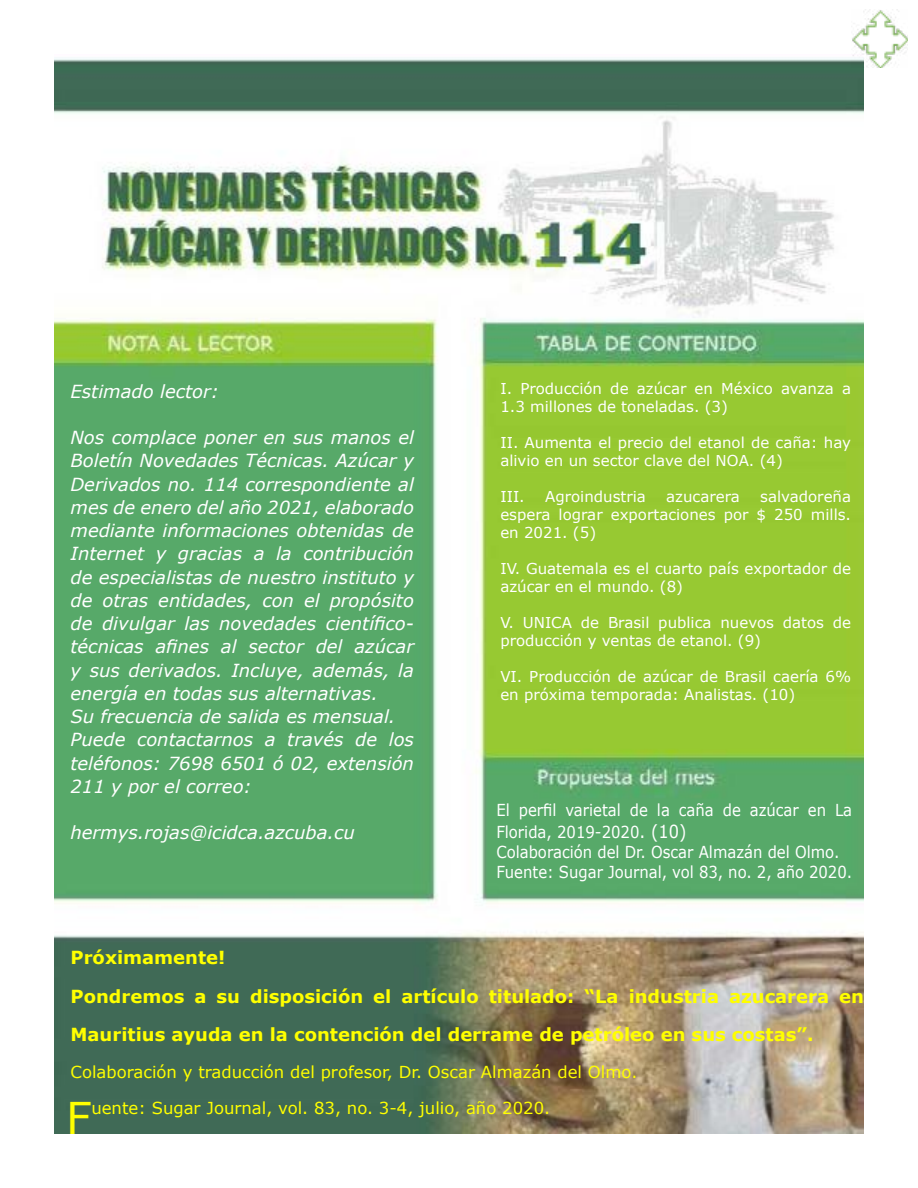
<style>
.page{position:relative;width:918px;height:1188px;background:#fff}
.page>*{position:absolute;margin:0;border:0;box-sizing:border-box;transform-origin:0 0}
.t1{font:43.8px "Verdana";color:#ff0}
.t2{font:italic 18px/23.2px "Verdana";color:#fff}
.t3{font:700 18px/38.4px "Verdana";color:#ff0}
.t4{font:16.5px/21.6px "Verdana";color:#fff;scale:.9 1}
.t5{font:16.5px "Verdana";color:#ff0}
.t6{font:15px/18px "Verdana";color:#fff}
.s1{font-size:18px}
</style>
<div class="page">
<img style="left:54px;top:59px;width:810px;height:1075px">
<img style="left:851px;top:10px;width:57px;height:58px">
<p class="t2" style="left:70px;top:379px;width:150px">Estimado lector:</p>
<p class="t2" style="left:70px;top:426px;width:345px">Nos complace poner en sus manos el Boletín Novedades Técnicas. Azúcar y Derivados no. 114 correspondiente al mes de enero del año 2021, elaborado mediante informaciones obtenidas de Internet y gracias a la contribución de especialistas de nuestro instituto y de otras entidades, con el propósito de divulgar las novedades científico&shy;técnicas afines al sector del azúcar y sus derivados. Incluye, además, la energía en todas sus alternativas.<br>Su frecuencia de salida es mensual.<br>Puede contactarnos a través de los teléfonos: 7698 6501 ó 02, extensión 211 y por el correo:</p>
<p class="t2" style="left:70px;top:821px;width:286px">hermys.rojas@icidca.azcuba.cu</p>
<p class="t6" style="left:500px;top:379px;width:352px">I. Producción de azúcar en México avanza a<br>1.3 millones de toneladas. (3)</p>
<p class="t6" style="left:500px;top:433px;width:352px">II. Aumenta el precio del etanol de caña: hay alivio en un sector clave del NOA. (4)</p>
<p class="t6" style="left:500px;top:487px;width:26px">III.</p>
<p class="t6" style="left:545px;top:487px;width:102px">Agroindustria</p>
<p class="t6" style="left:666px;top:487px;width:75px">azucarera</p>
<p class="t6" style="left:500px;top:487px;width:352px;text-align:justify;text-indent:260px">salvadoreña espera lograr exportaciones por $ 250 mills. en 2021. (5)</p>
<p class="t6" style="left:500px;top:559px;width:352px">IV. Guatemala es el cuarto país exportador de azúcar en el mundo. (8)</p>
<p class="t6" style="left:500px;top:613px;width:352px">V. UNICA de Brasil publica nuevos datos de producción y ventas de etanol. (9)</p>
<p class="t6" style="left:500px;top:667px;width:352px">VI. Producción de azúcar de Brasil caería 6% en próxima temporada: Analistas. (10)</p>
<p class="t4" style="left:496px;top:799px;width:397px">El perfil varietal de la caña de azúcar en La<br>Florida, 2019-2020<span class="s1">. (10)</span></p>
<p class="t4" style="left:496px;top:842px;width:397px;line-height:19.8px">Colaboración del Dr. Oscar Almazán del Olmo.<br>Fuente: Sugar Journal, vol 83, no. 2, año 2020.</p>
<p class="t3" style="left:70px;top:938px;width:795px">Próximamente!<br>Pondremos a su disposición el artículo titulado: “La industria azucarera en<br>Mauritius ayuda en la contención del derrame de petróleo en sus costas”.</p>
<p class="t5" style="left:70px;top:1060px;width:568px">Colaboración y traducción del profesor, Dr. Oscar Almazán del Olmo.</p>
<h1 class="t1" style="left:66px;top:1088px;width:27px">F</h1>
<p class="t5" style="left:91px;top:1097px;width:460px">uente: Sugar Journal, vol. 83, no. 3-4, julio, año 2020.</p>
</div>
